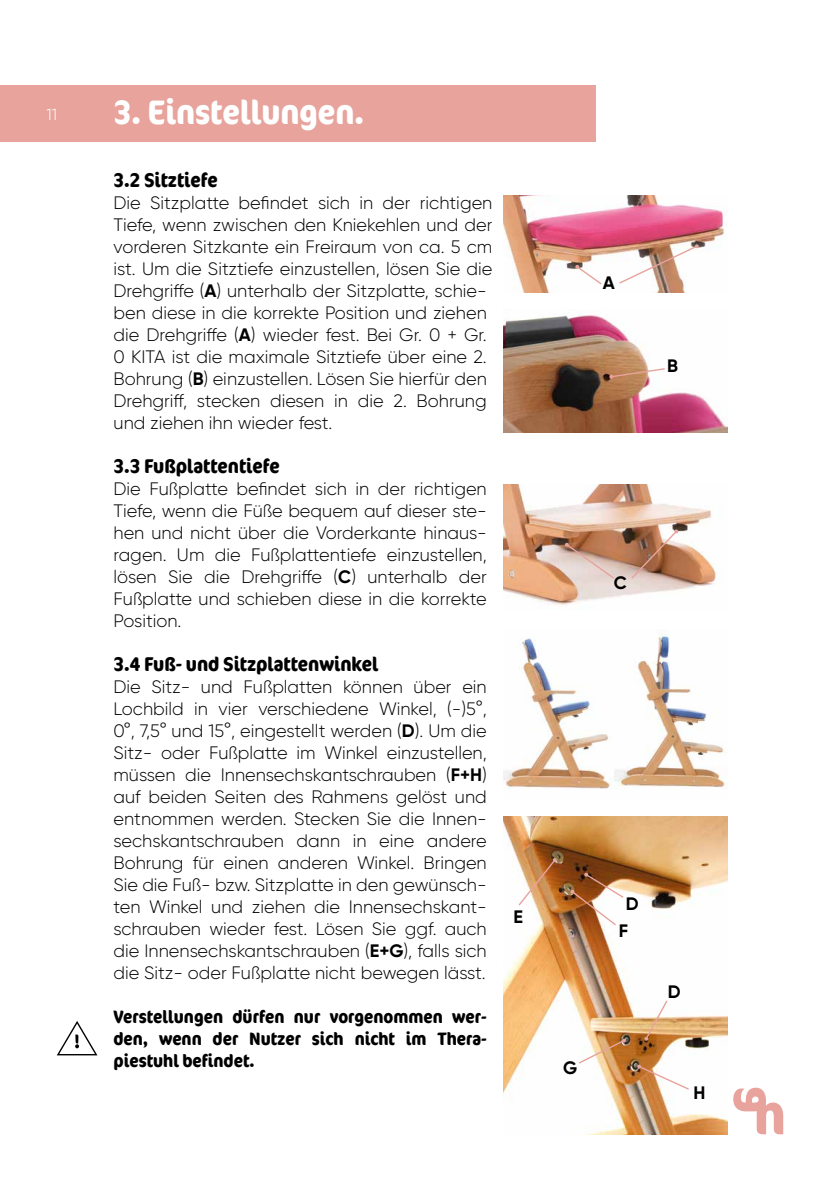
<style>
.page{position:relative;width:840px;height:1191px;background:#fff}
.page>*{position:absolute;margin:0;border:0;box-sizing:border-box;transform-origin:0 0}
.t1{font:700 condensed 34px "Cocon Offc Pro";color:#fff}
.t2{font:700 condensed 20px "Cocon Offc Pro";color:#000}
.t3{font:300 18px/22px "Gilroy";color:#000;text-align:justify}
.t4{font:700 condensed 18px/22px "Cocon Offc Pro";color:#000;text-align:justify}
.t5{font:700 18px "Gilroy";color:#000}
.t6{font:300 16px "Gilroy";color:#fff}
.s1{font-weight:700}
</style>
<div class="page">
<div style="left:0;top:85px;width:595px;height:57px;background:#e7a39c"></div>
<svg style="left:733px;top:1087px;width:49px;height:47px"></svg>
<svg style="left:57px;top:1021px;width:40px;height:34px"></svg>
<img style="left:503px;top:196px;width:224px;height:96px">
<img style="left:503px;top:313px;width:224px;height:119px">
<img style="left:503px;top:484px;width:215px;height:121px">
<img style="left:503px;top:633px;width:222px;height:156px">
<img style="left:503px;top:816px;width:224px;height:318px">
<svg style="left:574px;top:265px;width:28px;height:21px"></svg>
<svg style="left:564px;top:542px;width:51px;height:38px;background:#cfad9d"></svg>
<svg style="left:629px;top:529px;width:49px;height:51px;background:#ad7e65"></svg>
<svg style="left:609px;top:367px;width:57px;height:12px"></svg>
<svg style="left:617px;top:244px;width:81px;height:41px"></svg>
<svg style="left:517px;top:858px;width:39px;height:49px"></svg>
<svg style="left:577px;top:1038px;width:49px;height:26px"></svg>
<svg style="left:643px;top:999px;width:25px;height:42px"></svg>
<svg style="left:569px;top:872px;width:55px;height:54px"></svg>
<svg style="left:636px;top:1064px;width:54px;height:27px"></svg>
<p class="t6" style="left:47px;top:104px;width:12px">11</p>
<h1 class="t1" style="left:113px;top:88px;width:252px">3. Einstellungen.</h1>
<p class="t2" style="left:113px;top:165px;width:106px">3.2 Sitztiefe</p>
<p class="t3" style="left:113px;top:191px;width:380px;text-align:left">Die Sitzplatte befindet sich in der richtigen Tiefe, wenn zwischen den Kniekehlen und der vorderen Sitzkante ein Freiraum von ca. 5 cm ist. Um die Sitztiefe einzustellen, lösen Sie die Drehgriffe (<span class="s1">A</span>) unterhalb der Sitzplatte, schie&shy;ben diese in die korrekte Position und ziehen die Drehgriffe (<span class="s1">A</span>) wieder fest. Bei Gr. 0 + Gr.<br>0 KITA ist die maximale Sitztiefe über eine 2.<br>Bohrung (<span class="s1">B</span>) einzustellen. Lösen Sie hierfür den Drehgriff, stecken diesen in die 2. Bohrung und ziehen ihn wieder fest.</p>
<p class="t2" style="left:113px;top:451px;width:168px">3.3 Fußplattentiefe</p>
<p class="t3" style="left:113px;top:477px;width:374px">Die Fußplatte befindet sich in der richtigen Tiefe, wenn die Füße bequem auf dieser ste&shy;hen und nicht über die Vorderkante hinaus&shy;ragen. Um die Fußplattentiefe einzustellen, lösen Sie die Drehgriffe (<span class="s1">C</span>) unterhalb der Fußplatte und schieben diese in die korrekte Position.</p>
<p class="t2" style="left:113px;top:649px;width:266px">3.4 Fuß- und Sitzplattenwinkel</p>
<p class="t3" style="left:113px;top:675px;width:374px">Die Sitz- und Fußplatten können über ein Lochbild in vier verschiedene Winkel, (-)5°, 0°, 7,5° und 15°, eingestellt werden (<span class="s1">D</span>). Um die Sitz- oder Fußplatte im Winkel einzustellen, müssen die Innensechskantschrauben (<span class="s1">F+H</span>) auf beiden Seiten des Rahmens gelöst und entnommen werden. Stecken Sie die Innen&shy;sechskantschrauben dann in eine andere Bohrung für einen anderen Winkel. Bringen Sie die Fuß- bzw. Sitzplatte in den gewünsch&shy;ten Winkel und ziehen die Innensechskant&shy;schrauben wieder fest. Lösen Sie ggf. auch die Innensechskantschrauben (<span class="s1">E+G</span>), falls sich die Sitz- oder Fußplatte nicht bewegen lässt.</p>
<p class="t4" style="left:113px;top:1004px;width:374px">Verstellungen dürfen nur vorgenommen wer&shy;den, wenn der Nutzer sich nicht im Thera&shy;piestuhl befindet.</p>
<p class="t5" style="left:513px;top:905px;width:11px">E</p>
<p class="t5" style="left:602px;top:272px;width:14px">A</p>
<p class="t5" style="left:666px;top:354px;width:12px">B</p>
<p class="t5" style="left:613px;top:572px;width:15px">C</p>
<p class="t5" style="left:562px;top:1056px;width:16px">G</p>
<p class="t5" style="left:625px;top:892px;width:14px">D</p>
<p class="t5" style="left:618px;top:919px;width:11px">F</p>
<p class="t5" style="left:667px;top:980px;width:14px">D</p>
<p class="t5" style="left:693px;top:1081px;width:13px">H</p>
</div>
